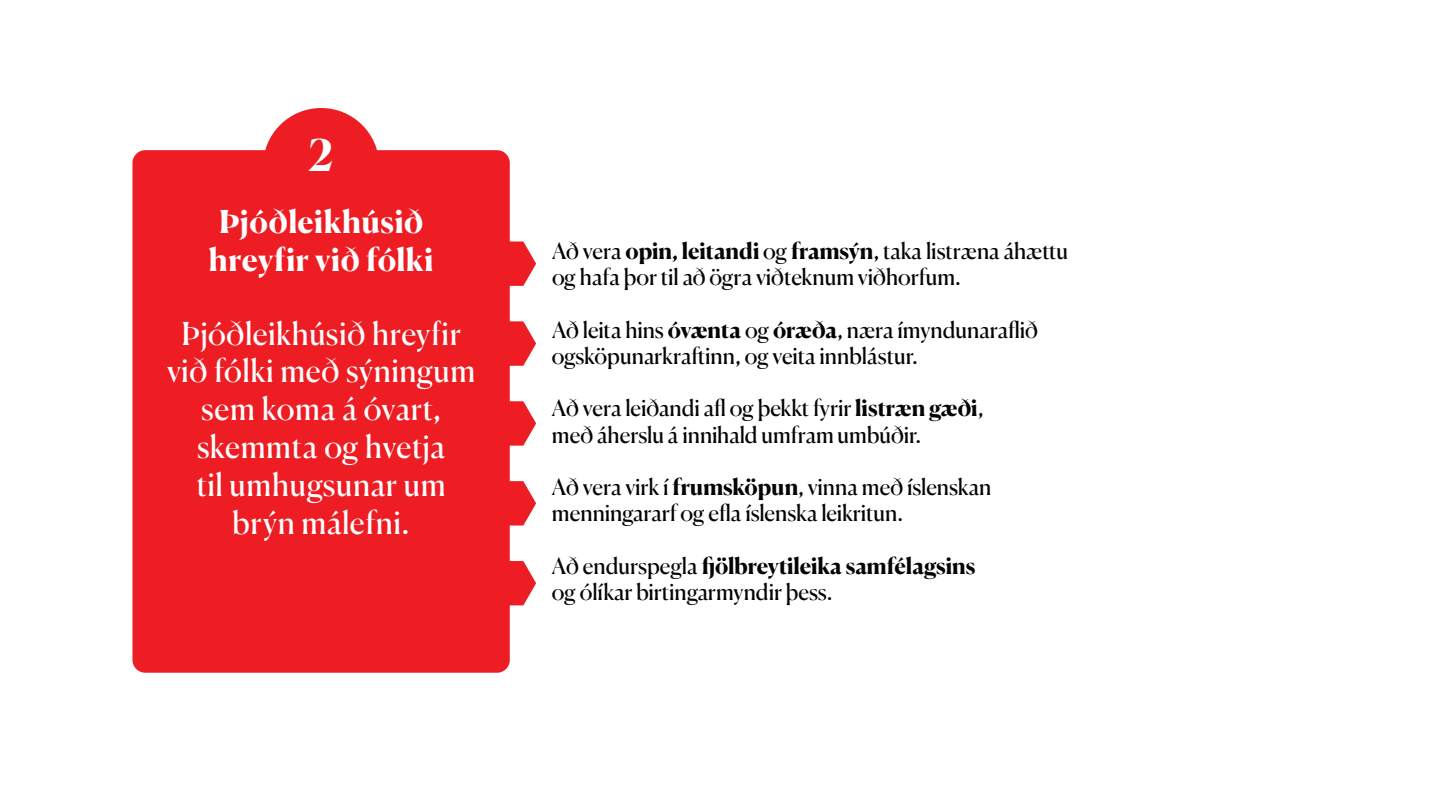
<style>
.page{position:relative;width:1440px;height:810px;background:#fff}
.page>*{position:absolute;margin:0;border:0;box-sizing:border-box;transform-origin:0 0}
.t1{font:700 43.5px "Canela";color:#fff}
.t2{font:31.5px/37.8px "Canela";letter-spacing:.015em;color:#fff;text-align:center}
.t3{font:700 31.5px "Canela";letter-spacing:.015em;color:#fff}
.t4{font:22.5px "Canela";letter-spacing:-.005em;color:#040503}
.t5{font:700 22.5px "Canela";letter-spacing:-.005em;color:#040503}
.s1{font-weight:700}
.s2{font-weight:400}
</style>
<div class="page">
<div style="left:132px;top:150px;width:378px;height:523px;background:#ee1d23;border-radius:13px"></div>
<div style="left:263px;top:108px;width:116px;height:116px;background:#ee1d23;border-radius:50%"></div>
<svg style="left:510px;top:242px;width:26px;height:44px"></svg>
<svg style="left:509px;top:321px;width:27px;height:45px"></svg>
<svg style="left:509px;top:481px;width:27px;height:45px"></svg>
<svg style="left:509px;top:401px;width:27px;height:45px"></svg>
<svg style="left:510px;top:561px;width:26px;height:44px"></svg>
<p class="t1" style="left:309px;top:121px;width:26px">2</p>
<p class="t3" style="left:219px;top:197px;width:206px">Þjóðleikhúsið</p>
<p class="t3" style="left:209px;top:235px;width:226px">hreyfir við fólki</p>
<p class="t2" style="left:167px;top:312px;width:310px">Þjóðleikhúsið hreyfir við fólki með sýningum sem koma á óvart, skemmta og hvetja<br>til umhugsunar um brýn málefni.</p>
<p class="t4" style="left:552px;top:233px;width:518px">Að vera <span class="s1">opin, leitandi</span> og <span class="s1">framsýn</span>, taka listræna áhættu</p>
<p class="t4" style="left:552px;top:260px;width:411px">og hafa þor til að ögra viðteknum viðhorfum.</p>
<p class="t4" style="left:552px;top:312px;width:488px">Að leita hins <span class="s1">óvænta</span> og <span class="s1">óræða</span>, næra ímyndunaraflið</p>
<p class="t4" style="left:552px;top:338px;width:367px">ogsköpunarkraftinn, og veita innblástur.</p>
<p class="t4" style="left:552px;top:391px;width:433px">Að vera leiðandi afl og þekkt fyrir <span class="s1">listræn gæði</span>,</p>
<p class="t4" style="left:552px;top:417px;width:371px">með áherslu á innihald umfram umbúðir.</p>
<p class="t4" style="left:552px;top:470px;width:441px">Að vera virk í <span class="s1">frumsköpun</span>, vinna með íslenskan</p>
<p class="t4" style="left:552px;top:496px;width:353px">menningararf og efla íslenska leikritun.</p>
<p class="t5" style="left:552px;top:548px;width:425px"><span class="s2">Að endurspegla</span> fjölbreytileika samfélagsins</p>
<p class="t4" style="left:552px;top:575px;width:282px">og ólíkar birtingarmyndir þess.</p>
</div>
